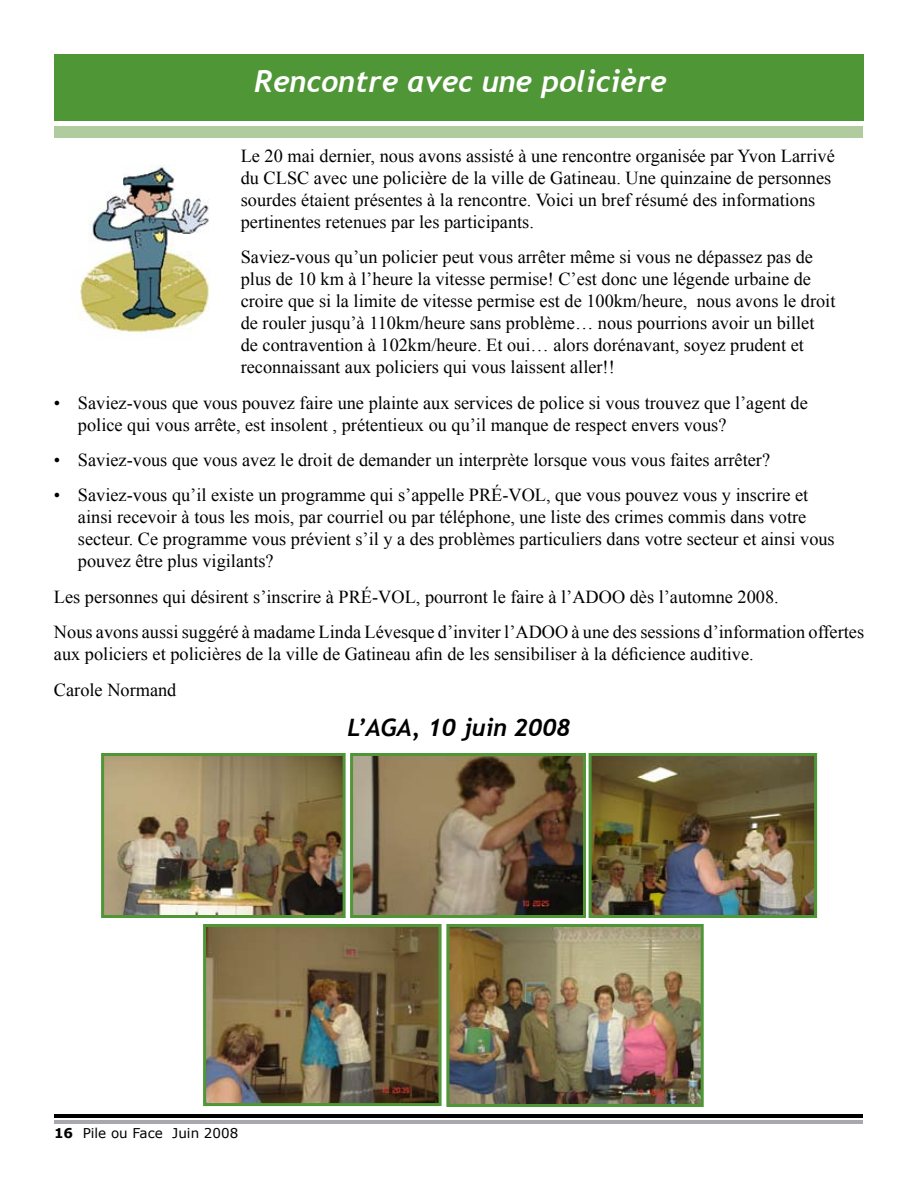
<style>
.page{position:relative;width:918px;height:1188px;background:#fff}
.page>*{position:absolute;margin:0;border:0;box-sizing:border-box;transform-origin:0 0}
.t1{font:italic 700 34.5px "Trebuchet";color:#fff}
.t2{font:italic 700 30px "Trebuchet";color:#fff}
.t3{font:italic 700 24px "Trebuchet";color:#000}
.t4{font:18.3px/21.9px "Times New Roman";color:#000}
.t5{font:13.5px "Verdana";color:#000}
.s1{font-weight:700}
</style>
<div class="page">
<hr style="left:55px;top:1115px;width:808px;height:3px;background:#000">
<hr style="left:55px;top:1120px;width:808px;height:3px;background:#a7a9ac">
<div style="left:54px;top:127px;width:808px;height:11px;background:#b0cc9f"></div>
<div style="left:56px;top:54px;width:808px;height:67px;background:#4f9636"></div>
<img style="left:79px;top:165px;width:131px;height:171px">
<img style="left:105px;top:757px;width:237px;height:157px">
<div style="left:101px;top:753px;width:245px;height:165px;border:3px solid #4f9636"></div>
<img style="left:354px;top:757px;width:228px;height:157px">
<div style="left:350px;top:753px;width:236px;height:165px;border:3px solid #4f9636"></div>
<img style="left:593px;top:757px;width:220px;height:157px">
<div style="left:589px;top:753px;width:228px;height:165px;border:3px solid #4f9636"></div>
<img style="left:450px;top:928px;width:250px;height:175px">
<div style="left:446px;top:924px;width:258px;height:183px;border:3px solid #4f9636"></div>
<img style="left:207px;top:928px;width:231px;height:174px">
<div style="left:203px;top:924px;width:239px;height:182px;border:3px solid #4f9636"></div>
<h2 class="t2" style="left:254px;top:63px;width:414px">Rencontre avec une policière</h2>
<h1 class="t1" style="left:321px;top:62px;width:277px">Titre de l’article</h1>
<p class="t4" style="left:241px;top:145px;width:596px">Le 20 mai dernier, nous avons assisté à une rencontre organisée par Yvon Larrivé du CLSC avec une policière de la ville de Gatineau. Une quinzaine de personnes sourdes étaient présentes à la rencontre. Voici un bref résumé des informations pertinentes retenues par les participants.</p>
<p class="t4" style="left:241px;top:246px;width:596px">Saviez-vous qu’un policier peut vous arrêter même si vous ne dépassez pas de plus de 10 km à l’heure la vitesse permise! C’est donc une légende urbaine de croire que si la limite de vitesse permise est de 100km/heure, nous avons le droit de rouler jusqu’à 110km/heure sans problème… nous pourrions avoir un billet de contravention à 102km/heure. Et oui… alors dorénavant, soyez prudent et reconnaissant aux policiers qui vous laissent aller!!</p>
<p class="t4" style="left:78px;top:391px;width:731px;text-indent:-24px">• Saviez-vous que vous pouvez faire une plainte aux services de police si vous trouvez que l’agent de police qui vous arrête, est insolent , prétentieux ou qu’il manque de respect envers vous?</p>
<p class="t4" style="left:54px;top:449px;width:718px">• Saviez-vous que vous avez le droit de demander un interprète lorsque vous vous faites arrêter?</p>
<p class="t4" style="left:78px;top:484px;width:758px;text-indent:-24px">• Saviez-vous qu’il existe un programme qui s’appelle PRÉ-VOL, que vous pouvez vous y inscrire et ainsi recevoir à tous les mois, par courriel ou par téléphone, une liste des crimes commis dans votre secteur. Ce programme vous prévient s’il y a des problèmes particuliers dans votre secteur et ainsi vous pouvez être plus vigilants?</p>
<p class="t4" style="left:54px;top:579px;width:812px;line-height:35.4px">Les personnes qui désirent s’inscrire à PRÉ-VOL, pourront le faire à l’ADOO dès l’automne 2008.<br>Nous avons aussi suggéré à madame Linda Lévesque d’inviter l’ADOO à une des sessions d’information offertes</p>
<p class="t4" style="left:54px;top:636px;width:701px;line-height:35.4px">aux policiers et policières de la ville de Gatineau afin de les sensibiliser à la déficience auditive.<br>Carole Normand</p>
<h3 class="t3" style="left:347px;top:713px;width:225px">L’AGA, 10 juin 2008</h3>
<p class="t5" style="left:54px;top:1125px;width:186px"><span class="s1">16</span> Pile ou Face Juin 2008</p>
</div>
